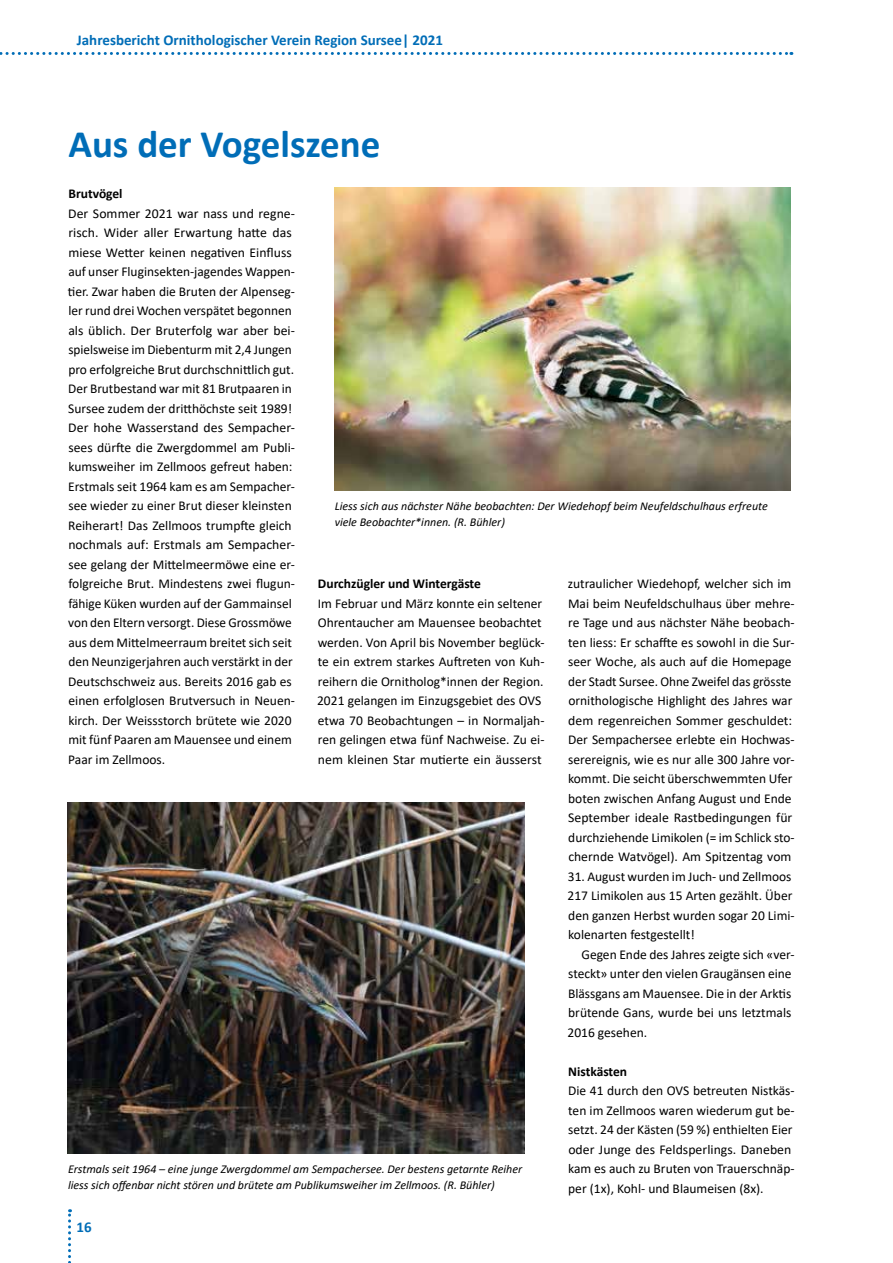
<style>
.page{position:relative;width:893px;height:1263px;background:#fff}
.page>*{position:absolute;margin:0;border:0;box-sizing:border-box;transform-origin:0 0}
.t1{font:700 39px "Calibri";color:#006db7}
.t2{font:700 15px "Calibri";color:#006db7}
.t3{font:13.5px/19.5px "Calibri";color:#000}
.t4{font:700 13.5px "Calibri";color:#000}
.t5{font:italic 12px/16.5px "Calibri";color:#000}
</style>
<div class="page">
<svg style="left:0;top:52px;width:792px;height:3px"></svg>
<svg style="left:68px;top:1209px;width:3px;height:54px"></svg>
<img style="left:68px;top:803px;width:456px;height:351px">
<img style="left:335px;top:188px;width:456px;height:303px">
<p class="t2" style="left:77px;top:30px;width:368px">Jahresbericht Ornithologischer Verein Region Sursee| 2021</p>
<h1 class="t1" style="left:68px;top:117px;width:313px">Aus der Vogelszene</h1>
<p class="t4" style="left:68px;top:184px;width:56px">Brutvögel</p>
<p class="t3" style="left:68px;top:203px;width:229px">Der Sommer 2021 war nass und regne&shy;risch. Wider aller Erwartung hatte das miese Wetter keinen negativen Einfluss auf unser Fluginsekten-jagendes Wappen&shy;tier. Zwar haben die Bruten der Alpenseg&shy;ler rund drei Wochen verspätet begonnen als üblich. Der Bruterfolg war aber bei&shy;spielsweise im Diebenturm mit 2,4 Jungen pro erfolgreiche Brut durchschnittlich gut.<br>Der Brutbestand war mit 81 Brutpaaren in Sursee zudem der dritthöchste seit 1989!<br>Der hohe Wasserstand des Sempacher&shy;sees dürfte die Zwergdommel am Publi&shy;kumsweiher im Zellmoos gefreut haben:<br>Erstmals seit 1964 kam es am Sempacher&shy;see wieder zu einer Brut dieser kleinsten Reiherart! Das Zellmoos trumpfte gleich nochmals auf: Erstmals am Sempacher&shy;see gelang der Mittelmeermöwe eine er&shy;folgreiche Brut. Mindestens zwei flugun&shy;fähige Küken wurden auf der Gammainsel von den Eltern versorgt. Diese Grossmöwe aus dem Mittelmeerraum breitet sich seit den Neunzigerjahren auch verstärkt in der Deutschschweiz aus. Bereits 2016 gab es einen erfolglosen Brutversuch in Neuen&shy;kirch. Der Weissstorch brütete wie 2020 mit fünf Paaren am Mauensee und einem Paar im Zellmoos.</p>
<p class="t5" style="left:335px;top:497px;width:435px">Liess sich aus nächster Nähe beobachten: Der Wiedehopf beim Neufeldschulhaus erfreute viele Beobachter*innen. (R. Bühler)</p>
<p class="t4" style="left:318px;top:574px;width:165px">Durchzügler und Wintergäste</p>
<p class="t3" style="left:317px;top:593px;width:229px">Im Februar und März konnte ein seltener Ohrentaucher am Mauensee beobachtet werden. Von April bis November beglück&shy;te ein extrem starkes Auftreten von Kuh&shy;reihern die Ornitholog*innen der Region.<br>2021 gelangen im Einzugsgebiet des OVS etwa 70 Beobachtungen – in Normaljah&shy;ren gelingen etwa fünf Nachweise. Zu ei&shy;nem kleinen Star mutierte ein äusserst</p>
<p class="t3" style="left:568px;top:574px;width:228px">zutraulicher Wiedehopf, welcher sich im Mai beim Neufeldschulhaus über mehre&shy;re Tage und aus nächster Nähe beobach&shy;ten liess: Er schaffte es sowohl in die Sur&shy;seer Woche, als auch auf die Homepage der Stadt Sursee. Ohne Zweifel das grösste ornithologische Highlight des Jahres war dem regenreichen Sommer geschuldet:<br>Der Sempachersee erlebte ein Hochwas&shy;serereignis, wie es nur alle 300 Jahre vor&shy;kommt. Die seicht überschwemmten Ufer boten zwischen Anfang August und Ende September ideale Rastbedingungen für durchziehende Limikolen (= im Schlick sto&shy;chernde Watvögel). Am Spitzentag vom</p>
<p class="t3" style="left:567px;top:866px;width:229px">31. August wurden im Juch- und Zellmoos 217 Limikolen aus 15 Arten gezählt. Über den ganzen Herbst wurden sogar 20 Limi&shy;kolenarten festgestellt!</p>
<p class="t3" style="left:567px;top:944px;width:229px;text-indent:14px">Gegen Ende des Jahres zeigte sich «ver&shy;steckt» unter den vielen Graugänsen eine Blässgans am Mauensee. Die in der Arktis brütende Gans, wurde bei uns letztmals 2016 gesehen.</p>
<p class="t4" style="left:568px;top:1062px;width:60px">Nistkästen</p>
<p class="t3" style="left:568px;top:1081px;width:228px">Die 41 durch den OVS betreuten Nistkäs&shy;ten im Zellmoos waren wiederum gut be&shy;setzt. 24 der Kästen (59 %) enthielten Eier oder Junge des Feldsperlings. Daneben kam es auch zu Bruten von Trauerschnäp&shy;per (1x), Kohl- und Blaumeisen (8x).</p>
<p class="t5" style="left:68px;top:1160px;width:456px">Erstmals seit 1964 – eine junge Zwergdommel am Sempachersee. Der bestens getarnte Reiher liess sich offenbar nicht stören und brütete am Publikumsweiher im Zellmoos. (R. Bühler)</p>
<p class="t2" style="left:77px;top:1216px;width:17px">16</p>
</div>
